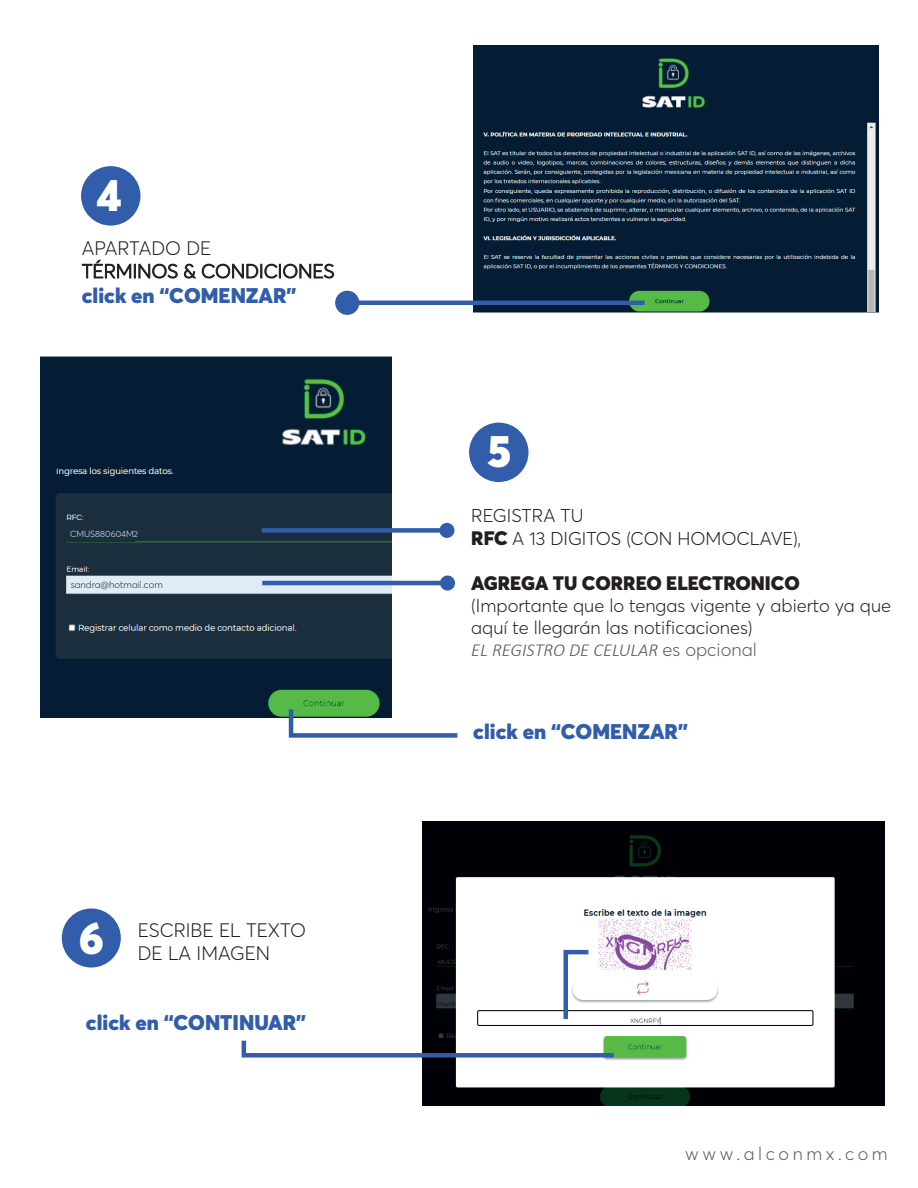
<style>
.page{position:relative;width:918px;height:1188px;background:#fff}
.page>*{position:absolute;margin:0;border:0;box-sizing:border-box;transform-origin:0 0}
.t1{font:900 45px "Averta";color:#fff}
.t2{font:900 44.7px "Averta";color:#fff}
.t3{font:900 21px "Averta";color:#315daa}
.t4{font:300 19.35px/23.1px "Averta";color:#231f20}
.t5{font:900 19.35px "Averta";color:#231f20}
.t6{font:300 18.3px/23.1px "Averta";color:#231f20}
.t7{font:italic 300 18.3px "Calibri";color:#575a5b}
.t8{font:300 18px "Averta";letter-spacing:.2em;color:#575a5b}
.t9{font:300 9.6px "Averta";color:#1b2e3e}
.t10{font:300 8.85px "Averta";color:#e0ebf7}
.s1{font-weight:900;font-size:19.35px}
.s2{font-family:"Averta";font-style:normal}
</style>
<div class="page">
<img style="left:474px;top:45px;width:405px;height:268px">
<svg style="left:82px;top:260px;width:96px;height:18px"></svg>
<svg style="left:184px;top:264px;width:12px;height:14px"></svg>
<svg style="left:202px;top:264px;width:132px;height:14px"></svg>
<img style="left:40px;top:357px;width:352px;height:361px">
<svg style="left:287px;top:705px;width:171px;height:33px"></svg>
<div style="left:81px;top:166px;width:59px;height:60px;background:#315daa;border-radius:50%"></div>
<div style="left:469px;top:423px;width:60px;height:59px;background:#315daa;border-radius:50%"></div>
<img style="left:423px;top:821px;width:462px;height:285px">
<div style="left:62px;top:908px;width:59px;height:60px;background:#315daa;border-radius:50%"></div>
<svg style="left:241px;top:1036px;width:377px;height:24px"></svg>
<svg style="left:561px;top:948px;width:32px;height:76px"></svg>
<div style="left:67px;top:578px;width:160px;height:14px;background:#e0ebf7"></div>
<div style="left:66px;top:533px;width:68px;height:8px;background:#1b2e3e"></div>
<hr style="left:352px;top:301px;width:293px;height:4px;background:#315daa">
<div style="left:335px;top:291px;width:24px;height:24px;background:#315daa;border-radius:50%"></div>
<div style="left:262px;top:528px;width:182px;height:5px;background:#315daa"></div>
<div style="left:439px;top:523px;width:15px;height:15px;background:#315daa;border-radius:50%"></div>
<hr style="left:262px;top:581px;width:182px;height:4px;background:#315daa">
<div style="left:440px;top:576px;width:15px;height:15px;background:#315daa;border-radius:50%"></div>
<h1 class="t1" style="left:97px;top:163px;width:27px">4</h1>
<p class="t4" style="left:82px;top:236px;width:254px">APARTADO DE<br>TÉRMINOS &amp; CONDICIONES</p>
<p class="t3" style="left:82px;top:281px;width:216px">click en “COMENZAR”</p>
<p class="t10" style="left:70px;top:528px;width:69px">CMUS880604M2</p>
<p class="t9" style="left:71px;top:578px;width:94px">sandra@hotmail.com</p>
<h2 class="t2" style="left:79px;top:907px;width:27px">6</h2>
<p class="t4" style="left:138px;top:918px;width:170px">ESCRIBE EL TEXTO</p>
<p class="t4" style="left:138px;top:941px;width:134px">DE LA IMAGEN</p>
<p class="t3" style="left:86px;top:1008px;width:222px">click en “CONTINUAR”</p>
<h1 class="t1" style="left:488px;top:419px;width:25px">5</h1>
<p class="t6" style="left:471px;top:503px;width:332px">REGISTRA TU<br><span class="s1">RFC</span> A 13 DIGITOS (CON HOMOCLAVE),</p>
<p class="t5" style="left:471px;top:570px;width:330px">AGREGA TU CORREO ELECTRONICO</p>
<p class="t6" style="left:471px;top:594px;width:421px;line-height:22px">(Importante que lo tengas vigente y abierto ya que aquí te llegarán las notificaciones)</p>
<p class="t7" style="left:471px;top:639px;width:287px">EL REGISTRO DE CELULAR <span class="s2">es opcional</span></p>
<p class="t3" style="left:473px;top:716px;width:216px">click en “COMENZAR”</p>
<p class="t8" style="left:685px;top:1141px;width:204px">www.alconmx.com</p>
</div>
